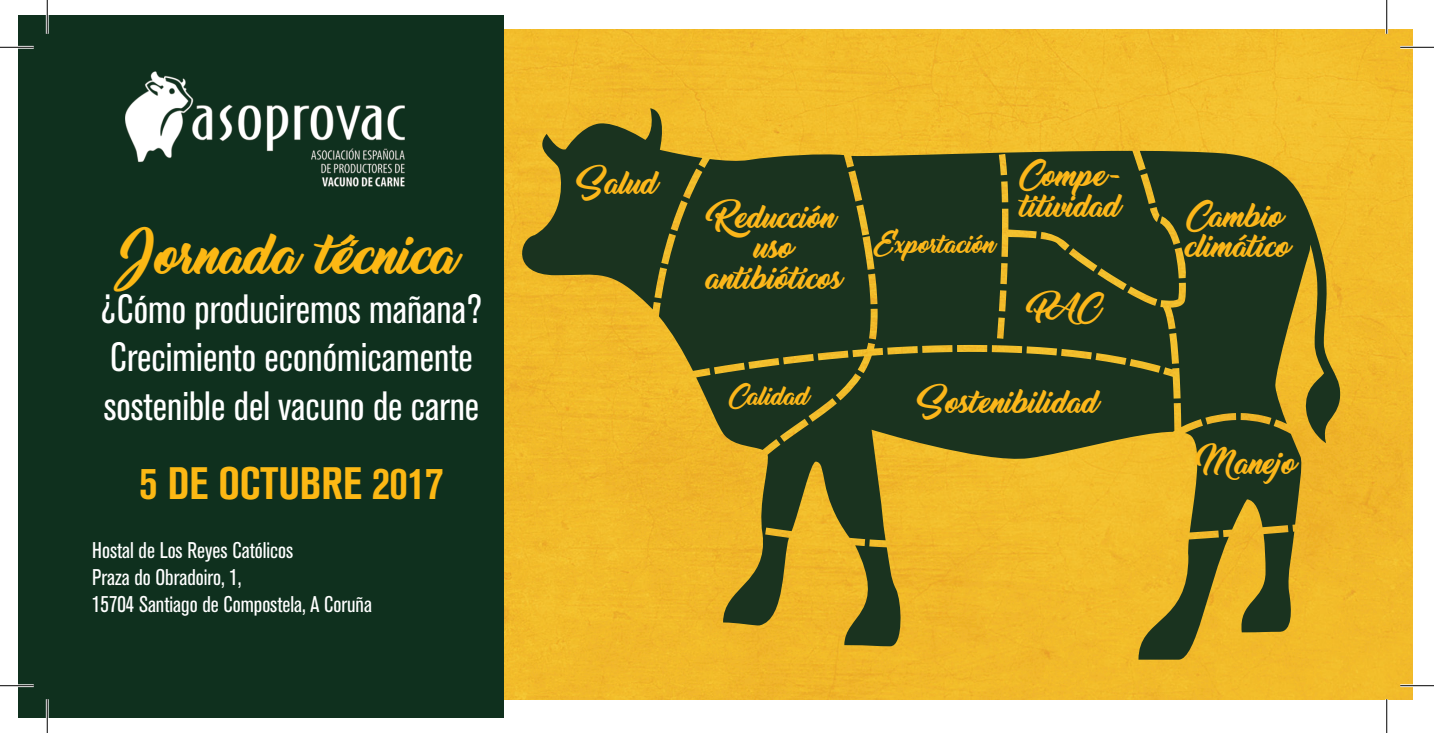
<style>
.page{position:relative;width:1434px;height:733px;background:#fff}
.page>*{position:absolute;margin:0;border:0;box-sizing:border-box;transform-origin:0 0}
.t1{font:700 condensed 45px "Akzidenz Grotesk BQ";color:#fcb814}
.t2{font:45px "Thinking Of Betty";letter-spacing:-.065em;color:#fcb814}
.t3{font:condensed 40.5px/48.6px "Akzidenz Grotesk BQ";color:#fff}
.t4{font:25.65px/30.8px "Thinking Of Betty";letter-spacing:-.055em;color:#fcb71a}
.t5{font:condensed 22.5px/27px "Akzidenz Grotesk BQ";color:#fff}
.t6{font:20.93px "Thinking Of Betty";letter-spacing:-.06em;color:#fcb71a}
</style>
<div class="page">
<div style="left:504px;top:29px;width:908px;height:670px;background:#f2bb2b"></div>
<div style="left:18px;top:15px;width:486px;height:702px;background:#0f301e"></div>
<img style="left:125px;top:71px;width:280px;height:116px">
<svg style="left:510px;top:108px;width:831px;height:551px"></svg>
<hr style="left:0;top:46px;width:34px;height:3px;background:#fff">
<hr style="left:1400px;top:46px;width:34px;height:3px;background:#fff">
<hr style="left:0;top:684px;width:34px;height:2px;background:#fff">
<hr style="left:1400px;top:684px;width:34px;height:2px;background:#fff">
<hr style="left:46px;top:0;width:3px;height:34px;background:#fff">
<hr style="left:46px;top:699px;width:3px;height:33px;background:#fff">
<hr style="left:1385px;top:0;width:3px;height:34px;background:#fff">
<hr style="left:0;top:47px;width:34px;height:1px;background:#000">
<hr style="left:1400px;top:47px;width:34px;height:1px;background:#000">
<hr style="left:0;top:685px;width:34px;height:1px;background:#000">
<hr style="left:1400px;top:685px;width:34px;height:1px;background:#000">
<hr style="left:47px;top:0;width:1px;height:34px;background:#000">
<hr style="left:47px;top:699px;width:1px;height:33px;background:#000">
<hr style="left:1386px;top:0;width:1px;height:34px;background:#000">
<hr style="left:1386px;top:699px;width:1px;height:33px;background:#000">
<h1 class="t2" style="left:123px;top:232px;width:339px">Jornada técnica</h1>
<h2 class="t3" style="left:101px;top:285px;width:383px">¿Cómo produciremos mañana?<br>Crecimiento económicamente sostenible del vacuno de carne</h2>
<h1 class="t1" style="left:349px;top:231px;width:13px">´</h1>
<h1 class="t1" style="left:140px;top:457px;width:305px">5 DE OCTUBRE 2017</h1>
<p class="t5" style="left:92px;top:537px;width:281px">Hostal de Los Reyes Católicos<br>Praza do Obradoiro, 1,<br>15704 Santiago de Compostela, A Coruña</p>
<p class="t4" style="left:582px;top:169px;width:78px">Salud</p>
<p class="t4" style="left:1020px;top:162px;width:103px">Compe&shy;titividad</p>
<p class="t4" style="left:707px;top:203px;width:138px;text-align:center">Reducción uso antibióticos</p>
<p class="t4" style="left:1187px;top:202px;width:106px">Cambio climático</p>
<p class="t6" style="left:875px;top:233px;width:123px">Exportación</p>
<p class="t4" style="left:1032px;top:294px;width:71px">PAC</p>
<p class="t6" style="left:730px;top:385px;width:82px">Calidad</p>
<p class="t4" style="left:923px;top:389px;width:179px">Sostenibilidad</p>
<p class="t4" style="left:1203px;top:450px;width:96px">Manejo</p>
</div>
